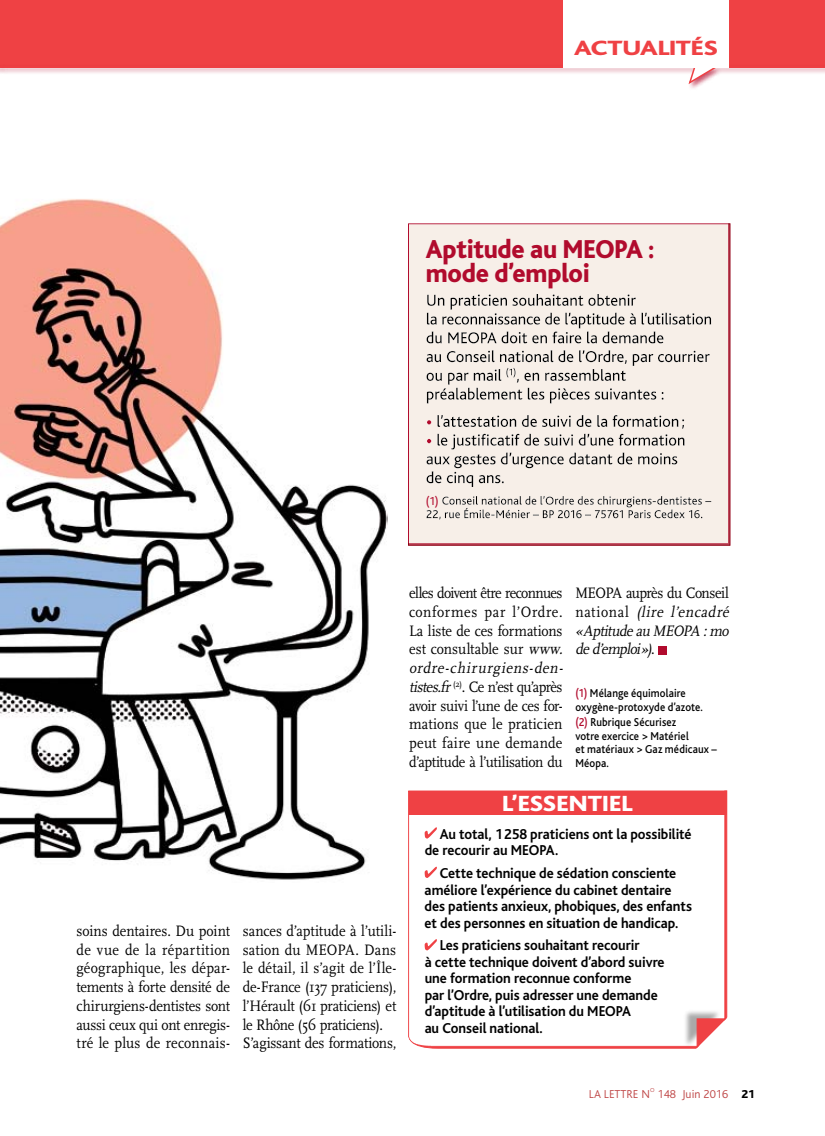
<style>
.page{position:relative;width:825px;height:1136px;background:#fff}
.page>*{position:absolute;margin:0;border:0;box-sizing:border-box;transform-origin:0 0}
.t1{font:800 27px/24px "Bliss";letter-spacing:-.01em;color:#b10b2d;scale:.95 1}
.t2{font:800 22.95px "Bliss";letter-spacing:.005em;color:#fff;scale:1.11 1}
.t3{font:800 21.6px "Bliss";letter-spacing:-.01em;color:#ef4144;scale:1.25 1}
.t4{font:15.75px/18.8px "Scala";letter-spacing:-.01em;color:#000;scale:.9 1}
.t5{font:italic 15.75px/18.8px "Scala";color:#000;scale:.9 1}
.t6{font:700 15px/16.5px "Bliss";letter-spacing:-.005em;color:#000;scale:.95 1}
.t7{font:500 12px/13.5px "Bliss";letter-spacing:.01em;color:#000;scale:.9 1}
.t8{font:300 12px "Bliss";color:#bf4747}
.t9{font:12px "Bliss";color:#b10b2d}
.t10{font:800 12px "Bliss";color:#000}
.t11{font:300 6px "Bliss";color:#bf4747}
.s1{font-style:italic}
.s2{font-style:normal}
.s3{color:#b10b2d}
</style>
<div class="page">
<img style="left:0;top:273px;width:388px;height:607px">
<div style="left:658px;top:645px;width:8px;height:9px;background:#b10b2d"></div>
<svg style="left:408px;top:790px;width:320px;height:259px"></svg>
<svg style="left:425px;top:827px;width:12px;height:11px"></svg>
<svg style="left:425px;top:866px;width:12px;height:11px"></svg>
<svg style="left:425px;top:939px;width:12px;height:11px"></svg>
<div style="left:683px;top:1009px;width:39px;height:38px;background:#000;opacity:.34"></div>
<svg style="left:693px;top:1016px;width:35px;height:33px"></svg>
<div style="left:0;top:0;width:825px;height:68px;background:#ef4144"></div>
<svg style="left:0;top:68px;width:825px;height:205px"></svg>
<div style="left:563px;top:0;width:166px;height:68px;background:#fff"></div>
<div style="left:408px;top:221px;width:325px;height:324px;background:#b10b2d;opacity:.75"></div>
<p class="t3" style="left:574px;top:37px;width:116px">ACTUALITÉS</p>
<h1 class="t1" style="left:426px;top:238px;width:242px">Aptitude au MEOPA : mode d’emploi</h1>
<p class="t9" style="left:426px;top:494px;width:14px">(1)</p>
<p class="t4" style="left:77px;top:921px;width:172px;text-align:justify">soins dentaires. Du point de vue de la répartition géographique, les dépar&shy;tements à forte densité de chirurgiens-dentistes sont aussi ceux qui ont enregis&shy;tré le plus de reconnais-</p>
<p class="t4" style="left:243px;top:921px;width:172px">sances d’aptitude à l’utili&shy;sation du MEOPA. Dans le détail, il s’agit de l’Île&shy;de-France (137 praticiens), l’Hérault (61 praticiens) et le Rhône (56 praticiens).<br>S’agissant des formations,</p>
<p class="t4" style="left:409px;top:583px;width:176px">elles doivent être reconnues conformes par l’Ordre.<br>La liste de ces formations est consultable sur <span class="s1">www. ordre-chirurgiens-den&shy;tistes.fr</span><sup>(2)</sup>. Ce n’est qu’après avoir suivi l’une de ces for&shy;mations que le praticien peut faire une demande d’aptitude à l’utilisation du</p>
<p class="t5" style="left:575px;top:584px;width:176px"><span class="s2">MEOPA auprès du Conseil n a t i o n a l</span> (lire l’encadré «Aptitudeau MEOPA :mo ded’emploi»)<span class="s2">.</span></p>
<p class="t7" style="left:575px;top:686px;width:143px"><span class="s3">(1)</span> Mélange équimolaire oxygène-protoxyde d’azote.</p>
<p class="t7" style="left:575px;top:716px;width:159px"><span class="s3">(2)</span> Rubrique Sécurisez<br>votre exercice &gt; Matériel<br>et matériaux &gt; Gaz médicaux –<br>Méopa.</p>
<h2 class="t2" style="left:502px;top:792px;width:119px">L’ESSENTIEL</h2>
<p class="t6" style="left:425px;top:825px;width:282px;text-indent:15px">Au total, 1258 praticiens ont la possibilité de recourir au MEOPA.</p>
<p class="t6" style="left:425px;top:865px;width:283px;text-indent:15px">Cette technique de sédation consciente améliore l’expérience du cabinet dentaire des patients anxieux, phobiques, des enfants et des personnes en situation de handicap.</p>
<p class="t6" style="left:425px;top:937px;width:254px;text-indent:15px">Les praticiens souhaitant recourir<br>à cette technique doivent d’abord suivre une formation reconnue conforme<br>par l’Ordre, puis adresser une demande d’aptitude à l’utilisation du MEOPA<br>au Conseil national.</p>
<p class="t11" style="left:650px;top:1086px;width:6px">O</p>
<p class="t8" style="left:658px;top:1087px;width:72px">148 Juin 2016</p>
<p class="t8" style="left:589px;top:1087px;width:63px">LA LETTRE N</p>
<p class="t10" style="left:742px;top:1087px;width:15px">21</p>
</div>
